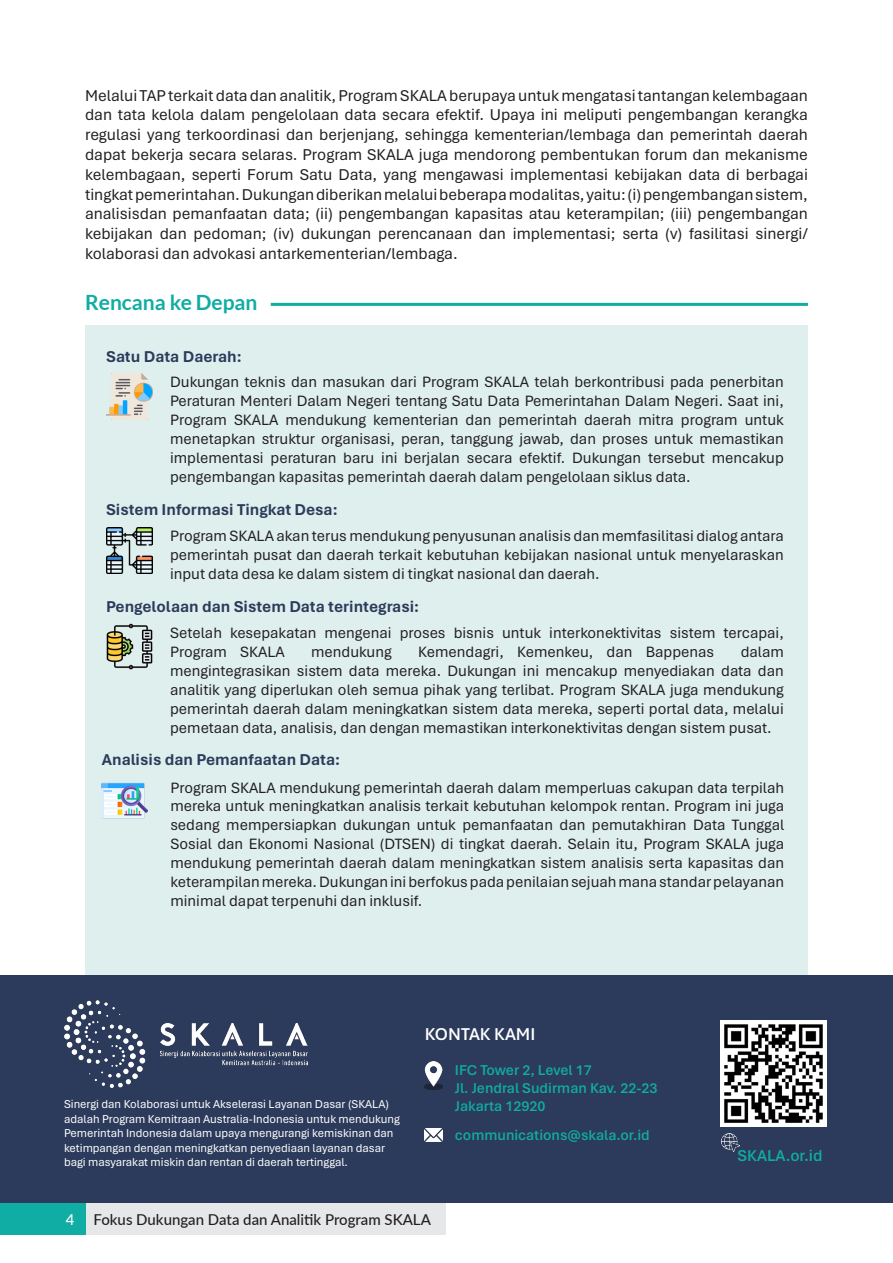
<style>
.page{position:relative;width:893px;height:1263px;background:#fff}
.page>*{position:absolute;margin:0;border:0;box-sizing:border-box;transform-origin:0 0}
.t1{font:700 21px "Lato";color:#10ada4}
.t2{font:600 18px "Aptos";color:#fff}
.t3{font:16.5px/19.8px "Aptos";color:#231f20;text-align:justify}
.t4{font:700 16.5px "Aptos";color:#2c3b5b}
.t5{font:600 16.5px "Aptos";color:#10ada4}
.t6{font:15.75px/18.9px "Aptos";color:#231f20;text-align:justify}
.t7{font:600 15px "Aptos";color:#10ada4}
.t8{font:500 15px "Lato";color:#231f20}
.t9{font:500 15px "Lato";color:#fff}
.t10{font:12px/14.4px "Aptos";color:#fff}
</style>
<div class="page">
<div style="left:84px;top:1202px;width:361px;height:33px;background:#e6e7e9"></div>
<div style="left:0;top:1202px;width:85px;height:33px;background:#10ada4"></div>
<div style="left:85px;top:325px;width:723px;height:650px;background:#dfefee"></div>
<img style="left:106px;top:374px;width:46px;height:46px">
<img style="left:106px;top:528px;width:46px;height:46px">
<img style="left:106px;top:623px;width:46px;height:47px">
<img style="left:102px;top:783px;width:46px;height:36px">
<hr style="left:271px;top:303px;width:537px;height:3px;background:#10ada4">
<div style="left:0;top:975px;width:893px;height:227px;background:#2c3b5b"></div>
<img style="left:64px;top:1001px;width:243px;height:86px">
<img style="left:425px;top:1061px;width:18px;height:28px">
<img style="left:425px;top:1129px;width:18px;height:12px">
<img style="left:721px;top:1134px;width:18px;height:17px">
<img style="left:720px;top:1020px;width:106px;height:106px">
<p class="t3" style="left:85px;top:85px;width:724px">Melalui TAP terkait data dan analitik, Program SKALA berupaya untuk mengatasi tantangan kelembagaan dan tata kelola dalam pengelolaan data secara efektif. Upaya ini meliputi pengembangan kerangka regulasi yang terkoordinasi dan berjenjang, sehingga kementerian/lembaga dan pemerintah daerah dapat bekerja secara selaras. Program SKALA juga mendorong pembentukan forum dan mekanisme kelembagaan, seperti Forum Satu Data, yang mengawasi implementasi kebijakan data di berbagai tingkat pemerintahan. Dukungan diberikan melalui beberapa modalitas, yaitu: (i) pengembangan sistem, analisisdan pemanfaatan data; (ii) pengembangan kapasitas atau keterampilan; (iii) pengembangan kebijakan dan pedoman; (iv) dukungan perencanaan dan implementasi; serta (v) fasilitasi sinergi/ kolaborasi dan advokasi antarkementerian/lembaga.</p>
<p class="t1" style="left:85px;top:290px;width:174px">Rencana ke Depan</p>
<p class="t4" style="left:106px;top:346px;width:137px">Satu Data Daerah:</p>
<p class="t6" style="left:170px;top:372px;width:615px">Dukungan teknis dan masukan dari Program SKALA telah berkontribusi pada penerbitan Peraturan Menteri Dalam Negeri tentang Satu Data Pemerintahan Dalam Negeri. Saat ini, Program SKALA mendukung kementerian dan pemerintah daerah mitra program untuk menetapkan struktur organisasi, peran, tanggung jawab, dan proses untuk memastikan implementasi peraturan baru ini berjalan secara efektif. Dukungan tersebut mencakup pengembangan kapasitas pemerintah daerah dalam pengelolaan siklus data.</p>
<p class="t4" style="left:106px;top:498px;width:233px">Sistem Informasi Tingkat Desa:</p>
<p class="t6" style="left:170px;top:526px;width:615px">Program SKALA akan terus mendukung penyusunan analisis dan memfasilitasi dialog antara pemerintah pusat dan daerah terkait kebutuhan kebijakan nasional untuk menyelaraskan input data desa ke dalam sistem di tingkat nasional dan daerah.</p>
<p class="t4" style="left:106px;top:595px;width:315px">Pengelolaan dan Sistem Data terintegrasi:</p>
<p class="t6" style="left:170px;top:623px;width:615px">Setelah kesepakatan mengenai proses bisnis untuk interkonektivitas sistem tercapai,<br>Program SKALA</p>
<p class="t6" style="left:311px;top:642px;width:82px">mendukung</p>
<p class="t6" style="left:418px;top:642px;width:298px">Kemendagri, Kemenkeu, dan Bappenas</p>
<p class="t6" style="left:170px;top:642px;width:615px;text-indent:571px">dalam mengintegrasikan sistem data mereka. Dukungan ini mencakup menyediakan data dan analitik yang diperlukan oleh semua pihak yang terlibat. Program SKALA juga mendukung pemerintah daerah dalam meningkatkan sistem data mereka, seperti portal data, melalui pemetaan data, analisis, dan dengan memastikan interkonektivitas dengan sistem pusat.</p>
<p class="t4" style="left:102px;top:748px;width:240px">Analisis dan Pemanfaatan Data:</p>
<p class="t6" style="left:170px;top:777px;width:615px">Program SKALA mendukung pemerintah daerah dalam memperluas cakupan data terpilah mereka untuk meningkatkan analisis terkait kebutuhan kelompok rentan. Program ini juga sedang mempersiapkan dukungan untuk pemanfaatan dan pemutakhiran Data Tunggal Sosial dan Ekonomi Nasional (DTSEN) di tingkat daerah. Selain itu, Program SKALA juga mendukung pemerintah daerah dalam meningkatkan sistem analisis serta kapasitas dan keterampilan mereka. Dukungan ini berfokus pada penilaian sejuah mana standar pelayanan minimal dapat terpenuhi dan inklusif.</p>
<p class="t10" style="left:64px;top:1097px;width:337px">Sinergi dan Kolaborasi untuk Akselerasi Layanan Dasar (SKALA) adalah Program Kemitraan Australia-Indonesia untuk mendukung Pemerintah Indonesia dalam upaya mengurangi kemiskinan dan ketimpangan dengan meningkatkan penyediaan layanan dasar bagi masyarakat miskin dan rentan di daerah tertinggal.</p>
<p class="t2" style="left:425px;top:1021px;width:112px">KONTAK KAMI</p>
<p class="t7" style="left:455px;top:1060px;width:138px">IFC Tower 2, Level 17</p>
<p class="t7" style="left:455px;top:1078px;width:204px">Jl. Jendral Sudirman Kav. 22-23</p>
<p class="t7" style="left:455px;top:1096px;width:92px">Jakarta 12920</p>
<p class="t7" style="left:455px;top:1125px;width:196px">communications@skala.or.id</p>
<p class="t9" style="left:66px;top:1208px;width:10px">4</p>
<p class="t8" style="left:94px;top:1208px;width:339px">Fokus Dukungan Data dan Analitik Program SKALA</p>
<p class="t5" style="left:738px;top:1144px;width:86px">SKALA.or.id</p>
</div>
